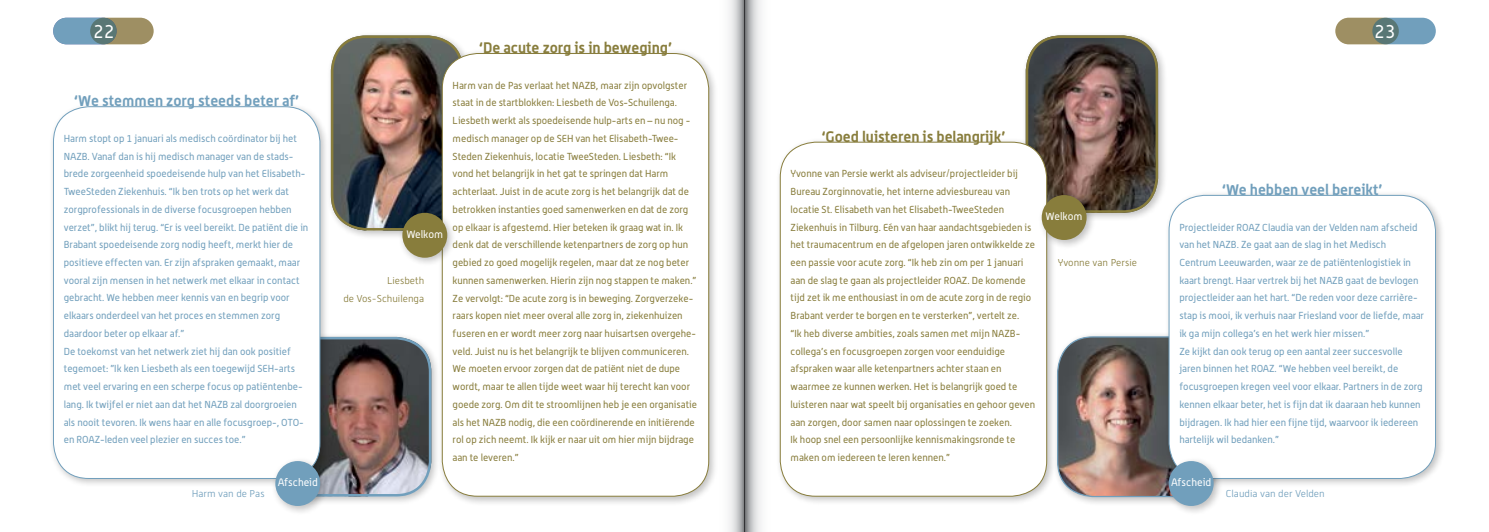
<style>
.page{position:relative;width:1489px;height:532px;background:#fff}
.page>*{position:absolute;margin:0;border:0;box-sizing:border-box;transform-origin:0 0}
.t1{font:18.75px "Alwyn";color:#fff}
.t2{font:700 15px "Alwyn";color:#887d3c}
.t3{font:700 15px "Alwyn";color:#719fbc}
.t4{font:10.62px "Alwyn";color:#fff}
.t5{font:10px/17.8px "Alwyn";color:#887d3c}
.t6{font:10px/17.8px "Alwyn";color:#719fbc}
.t7{font:300 10px/17.8px "Alwyn New";color:#887d3c;text-align:right}
.t8{font:300 10px "Alwyn New";color:#719fbc}
</style>
<div class="page">
<div style="left:271px;top:332px;width:169px;height:173px;background:#000;opacity:.25"></div>
<img style="left:329px;top:337px;width:102px;height:159px">
<div style="left:275px;top:337px;width:156px;height:159px;border:2px solid #719fbc;border-radius:34px"></div>
<div style="left:327px;top:31px;width:146px;height:209px;background:#000;opacity:.25"></div>
<img style="left:329px;top:34px;width:135px;height:198px">
<div style="left:1052px;top:332px;width:170px;height:174px;background:#000;opacity:.25"></div>
<img style="left:1057px;top:337px;width:107px;height:159px">
<div style="left:1056px;top:336px;width:158px;height:161px;border:1px solid #719fbc;border-radius:35px"></div>
<div style="left:1021px;top:31px;width:146px;height:190px;background:#000;opacity:.25"></div>
<svg style="left:1024px;top:34px;width:135px;height:180px;background:#65554e"></svg>
<div style="left:775px;top:138px;width:280px;height:367px;background:#000;opacity:.25"></div>
<div style="left:780px;top:142px;width:266px;height:354px;background:#fff;border-radius:35px"></div>
<div style="left:780px;top:142px;width:266px;height:354px;border:1px solid #887d3c;border-radius:35px"></div>
<div style="left:49px;top:102px;width:280px;height:385px;background:#000;opacity:.25"></div>
<div style="left:53px;top:107px;width:267px;height:371px;background:#fff;border-radius:35px"></div>
<div style="left:53px;top:106px;width:267px;height:372px;border:1px solid #719fbc;border-radius:35px"></div>
<div style="left:1164px;top:191px;width:280px;height:296px;background:#000;opacity:.25"></div>
<div style="left:1168px;top:195px;width:267px;height:283px;background:#fff;border-radius:35px"></div>
<div style="left:1168px;top:195px;width:267px;height:283px;border:1px solid #719fbc;border-radius:35px"></div>
<div style="left:1372px;top:18px;width:63px;height:26px;background:#719fbc;border-radius:13px"></div>
<svg style="left:1335px;top:18px;width:63px;height:26px;background:#86876a"></svg>
<div style="left:53px;top:18px;width:64px;height:26px;background:#719fbc;border-radius:13px"></div>
<svg style="left:90px;top:18px;width:64px;height:26px;background:#85876b"></svg>
<div style="left:438px;top:49px;width:280px;height:456px;background:#000;opacity:.25"></div>
<div style="left:442px;top:53px;width:266px;height:443px;background:#fff;border-radius:35px"></div>
<div style="left:398px;top:208px;width:59px;height:59px;background:#000;opacity:.25"></div>
<div style="left:402px;top:213px;width:45px;height:44px;background:#887d3c;border-radius:50%"></div>
<div style="left:271px;top:457px;width:59px;height:58px;background:#000;opacity:.25"></div>
<div style="left:275px;top:461px;width:45px;height:45px;background:#719fbc;border-radius:50%"></div>
<div style="left:1164px;top:457px;width:59px;height:58px;background:#000;opacity:.25"></div>
<div style="left:1168px;top:461px;width:45px;height:45px;background:#719fbc;border-radius:50%"></div>
<div style="left:1037px;top:191px;width:59px;height:59px;background:#000;opacity:.25"></div>
<div style="left:1041px;top:195px;width:45px;height:45px;background:#887d3c;border-radius:50%"></div>
<svg style="left:744px;top:0;width:36px;height:531px"></svg>
<svg style="left:709px;top:0;width:35px;height:531px"></svg>
<h1 class="t1" style="left:93px;top:20px;width:23px">22</h1>
<h1 class="t1" style="left:1373px;top:20px;width:23px">23</h1>
<h2 class="t3" style="left:74px;top:92px;width:226px">‘We stemmen zorg steeds beter af’</h2>
<p class="t6" style="left:64px;top:129px;width:246px">Harm stopt op 1 januari als medisch coördinator bij het NAZB. Vanaf dan is hij medisch manager van de stads&shy;brede zorgeenheid spoedeisende hulp van het Elisabeth-TweeSteden Ziekenhuis. “Ik ben trots op het werk dat zorgprofessionals in de diverse focusgroepen hebben verzet”, blikt hij terug. “Er is veel bereikt. De patiënt die in Brabant spoedeisende zorg nodig heeft, merkt hier de positieve effecten van. Er zijn afspraken gemaakt, maar vooral zijn mensen in het netwerk met elkaar in contact gebracht. We hebben meer kennis van en begrip voor elkaars onderdeel van het proces en stemmen zorg daardoor beter op elkaar af.”<br>De toekomst van het netwerk ziet hij dan ook positief tegemoet: ”Ik ken Liesbeth als een toegewijd SEH-arts met veel ervaring en een scherpe focus op patiëntenbe&shy;lang. Ik twijfel er niet aan dat het NAZB zal doorgroeien als nooit tevoren. Ik wens haar en alle focusgroep-, OTO&shy;en ROAZ-leden veel plezier en succes toe.”</p>
<p class="t4" style="left:406px;top:228px;width:38px">Welkom</p>
<p class="t7" style="left:343px;top:271px;width:82px">Liesbeth<br>de Vos-Schuilenga</p>
<h2 class="t2" style="left:479px;top:38px;width:194px">‘De acute zorg is in beweging’</h2>
<p class="t5" style="left:452px;top:76px;width:246px">Harm van de Pas verlaat het NAZB, maar zijn opvolgster staat in de startblokken: Liesbeth de Vos-Schuilenga.<br>Liesbeth werkt als spoedeisende hulp-arts en – nu nog - medisch manager op de SEH van het Elisabeth-Twee-Steden Ziekenhuis, locatie TweeSteden. Liesbeth: “Ik vond het belangrijk in het gat te springen dat Harm achterlaat. Juist in de acute zorg is het belangrijk dat de betrokken instanties goed samenwerken en dat de zorg op elkaar is afgestemd. Hier beteken ik graag wat in. Ik denk dat de verschillende ketenpartners de zorg op hun gebied zo goed mogelijk regelen, maar dat ze nog beter kunnen samenwerken. Hierin zijn nog stappen te maken.” Ze vervolgt: “De acute zorg is in beweging. Zorgverzeke&shy;raars kopen niet meer overal alle zorg in, ziekenhuizen fuseren en er wordt meer zorg naar huisartsen overgehe&shy;veld. Juist nu is het belangrijk te blijven communiceren.<br>We moeten ervoor zorgen dat de patiënt niet de dupe wordt, maar te allen tijde weet waar hij terecht kan voor goede zorg. Om dit te stroomlijnen heb je een organisatie als het NAZB nodig, die een coördinerende en initiërende rol op zich neemt. Ik kijk er naar uit om hier mijn bijdrage aan te leveren.”</p>
<h2 class="t2" style="left:821px;top:127px;width:185px">‘Goed luisteren is belangrijk’</h2>
<p class="t5" style="left:790px;top:165px;width:246px">Yvonne van Persie werkt als adviseur/projectleider bij Bureau Zorginnovatie, het interne adviesbureau van locatie St. Elisabeth van het Elisabeth-TweeSteden Ziekenhuis in Tilburg. Eén van haar aandachtsgebieden is het traumacentrum en de afgelopen jaren ontwikkelde ze een passie voor acute zorg. “Ik heb zin om per 1 januari aan de slag te gaan als projectleider ROAZ. De komende tijd zet ik me enthousiast in om de acute zorg in de regio Brabant verder te borgen en te versterken”, vertelt ze.<br>“Ik heb diverse ambities, zoals samen met mijn NAZB&shy;collega’s en focusgroepen zorgen voor eenduidige afspraken waar alle ketenpartners achter staan en waarmee ze kunnen werken. Het is belangrijk goed te luisteren naar wat speelt bij organisaties en gehoor geven aan zorgen, door samen naar oplossingen te zoeken.<br>Ik hoop snel een persoonlijke kennismakingsronde te maken om iedereen te leren kennen.”</p>
<p class="t4" style="left:1045px;top:210px;width:38px">Welkom</p>
<p class="t7" style="left:1057px;top:254px;width:81px">Yvonne van Persie</p>
<h2 class="t3" style="left:1221px;top:180px;width:162px">‘We hebben veel bereikt’</h2>
<p class="t6" style="left:1179px;top:218px;width:246px">Projectleider ROAZ Claudia van der Velden nam afscheid van het NAZB. Ze gaat aan de slag in het Medisch Centrum Leeuwarden, waar ze de patiëntenlogistiek in kaart brengt. Haar vertrek bij het NAZB gaat de bevlogen projectleider aan het hart. “De reden voor deze carrière&shy;stap is mooi, ik verhuis naar Friesland voor de liefde, maar ik ga mijn collega’s en het werk hier missen.”<br>Ze kijkt dan ook terug op een aantal zeer succesvolle jaren binnen het ROAZ. “We hebben veel bereikt, de focusgroepen kregen veel voor elkaar. Partners in de zorg kennen elkaar beter, het is fijn dat ik daaraan heb kunnen bijdragen. Ik had hier een fijne tijd, waarvoor ik iedereen hartelijk wil bedanken.”</p>
<p class="t8" style="left:192px;top:487px;width:74px">Harm van de Pas</p>
<p class="t4" style="left:278px;top:476px;width:42px">Afscheid</p>
<p class="t4" style="left:1170px;top:476px;width:42px">Afscheid</p>
<p class="t8" style="left:1225px;top:487px;width:100px">Claudia van der Velden</p>
</div>
